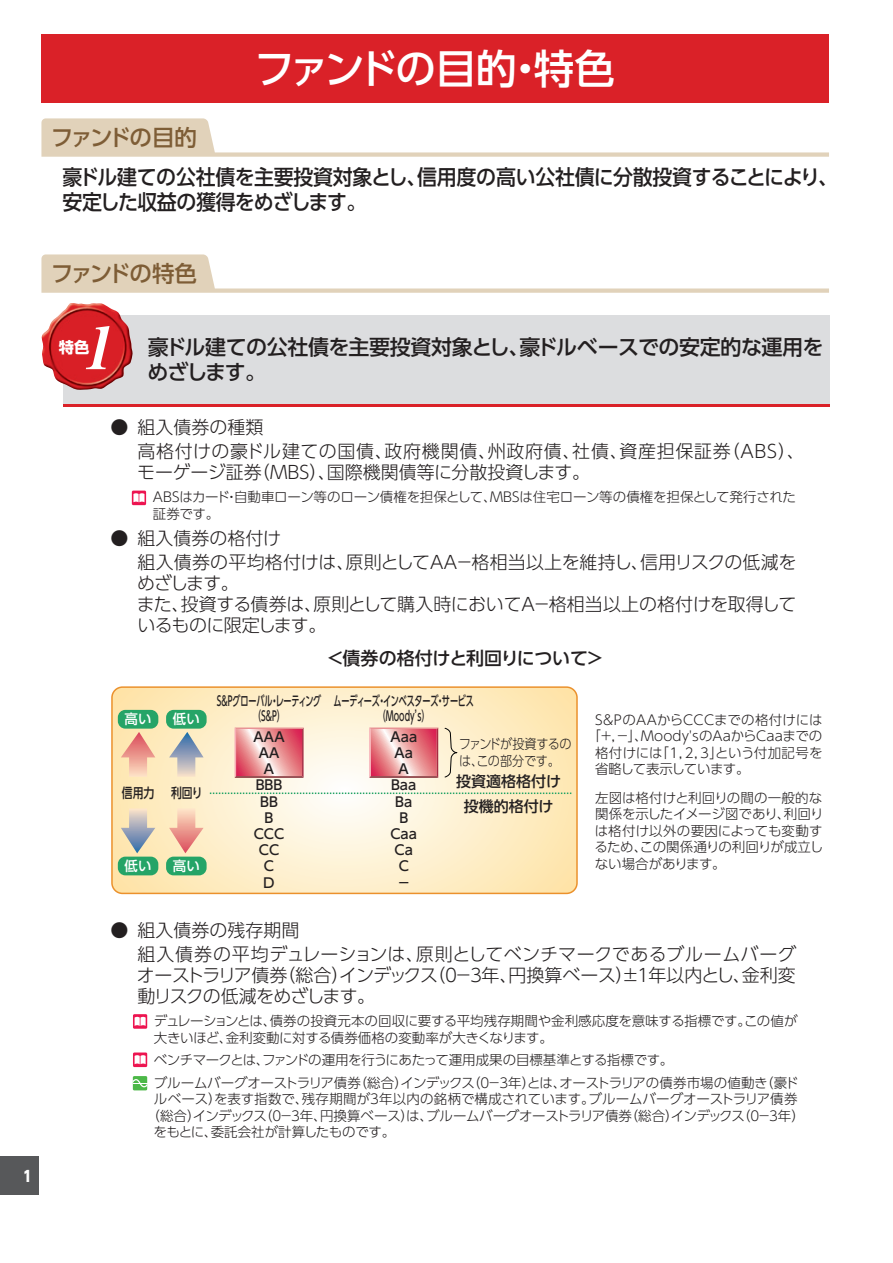
<style>
.page{position:relative;width:893px;height:1263px;background:#fff}
.page>*{position:absolute;margin:0;border:0;box-sizing:border-box;transform-origin:0 0}
.t1{font:italic 58.5px "Midashi Min Pr 5 MA31";color:#fff;scale:1.04 1}
.t2{font:500 40.5px "UD Shin Go Pro";letter-spacing:-.06em;color:#fff}
.t3{font:500 22.5px "UD Shin Go Pro";letter-spacing:-.095em;color:#7e5d36}
.t4{font:500 21px/25.5px "UD Shin Go Pro";letter-spacing:-.025em;color:#231f20;scale:.95 1}
.t5{font:500 21px/25.5px "UD Shin Go Pro";letter-spacing:-.025em;color:#231f20}
.t6{font:300 18px/24px "UD Shin Go Pro";color:#231f20}
.t7{font:300 18px/21px "UD Shin Go Pro";letter-spacing:-.05em;color:#231f20}
.t8{font:300 18px/21px "UD Shin Go Pro";letter-spacing:-.035em;color:#231f20}
.t9{font:300 18px/24px "UD Shin Go Pro";letter-spacing:.04em;color:#231f20}
.t10{font:500 18px "UD Shin Go Pro";letter-spacing:-.01em;color:#231f20}
.t11{font:700 15.3px "UD Shin Go Pro";color:#fff}
.t12{font:500 15px/24.9px "UD Shin Go Pro";color:#231f20;text-align:center}
.t13{font:800 15px "UD Shin Go Pro";color:#fff;scale:.9 1}
.t14{font:300 13.5px/16.5px "UD Shin Go Pro";letter-spacing:-.02em;color:#231f20}
.t15{font:500 13.5px/15px "UD Shin Go Pro";letter-spacing:-.015em;color:#231f20;text-align:center;scale:.6 1}
.t16{font:300 13.5px "UD Shin Go Pro";letter-spacing:.01em;color:#231f20}
.t17{font:500 13.5px/15px "UD Shin Go Pro";letter-spacing:-.03em;color:#231f20;text-align:center;scale:.6 1}
.t18{font:300 13.5px "UD Shin Go Pro";letter-spacing:.005em;color:#231f20}
.t19{font:500 13.5px/16.2px "UD Shin Go Pro";letter-spacing:-.25em;color:#231f20;text-align:center}
.t20{font:500 13.5px/16.2px "UD Shin Go Pro";letter-spacing:-.365em;color:#231f20;text-align:center}
.t21{font:300 13.5px/16.5px "UD Shin Go Pro";letter-spacing:-.045em;color:#231f20;scale:.9 1}
.t22{font:300 13.5px "UD Shin Go Pro";letter-spacing:.015em;color:#231f20}
.t23{font:300 13.5px "UD Shin Go Pro";letter-spacing:-.045em;color:#231f20}
.t24{font:500 13.5px "UD Shin Go Pro";color:#fff}
.t25{font:500 13.5px "UD Shin Go Pro";letter-spacing:-.05em;color:#231f20;scale:.8 1}
</style>
<div class="page">
<div style="left:0;top:1157px;width:38px;height:38px;background:#57585a"></div>
<div style="left:41px;top:35px;width:788px;height:68px;background:#da2128"></div>
<svg style="left:41px;top:118px;width:788px;height:39px"></svg>
<svg style="left:41px;top:254px;width:788px;height:39px"></svg>
<div style="left:63px;top:315px;width:766px;height:92px;background:#dcdddf"></div>
<hr style="left:63px;top:404px;width:766px;height:3px;background:#da2128">
<img style="left:41px;top:303px;width:92px;height:87px">
<svg style="left:132px;top:491px;width:14px;height:14px"></svg>
<svg style="left:133px;top:493px;width:11px;height:9px"></svg>
<svg style="left:114px;top:689px;width:461px;height:202px;background:#fdefcc"></svg>
<div style="left:111px;top:686px;width:467px;height:208px;border:2px solid #eb912c;border-radius:11px"></div>
<svg style="left:235px;top:727px;width:69px;height:51px;background:#e69298"></svg>
<svg style="left:369px;top:727px;width:69px;height:51px;background:#e79399"></svg>
<svg style="left:121px;top:732px;width:34px;height:45px;background:#f5c1a3"></svg>
<svg style="left:169px;top:732px;width:35px;height:45px;background:#ccc9bf"></svg>
<svg style="left:169px;top:808px;width:35px;height:45px;background:#f5c6ac"></svg>
<svg style="left:121px;top:808px;width:34px;height:45px;background:#cdc7b8"></svg>
<div style="left:118px;top:710px;width:40px;height:19px;background:#25a467;border-radius:8px"></div>
<div style="left:166px;top:710px;width:41px;height:19px;background:#25a467;border-radius:8px"></div>
<div style="left:118px;top:857px;width:40px;height:18px;background:#25a467;border-radius:8px"></div>
<div style="left:166px;top:857px;width:41px;height:18px;background:#25a467;border-radius:8px"></div>
<svg style="left:210px;top:792px;width:363px;height:2px"></svg>
<svg style="left:444px;top:727px;width:14px;height:51px"></svg>
<svg style="left:133px;top:1014px;width:14px;height:15px"></svg>
<svg style="left:135px;top:1017px;width:11px;height:9px"></svg>
<svg style="left:133px;top:1052px;width:14px;height:15px"></svg>
<svg style="left:135px;top:1055px;width:11px;height:9px"></svg>
<div style="left:133px;top:1076px;width:14px;height:14px;background:#4cb848"></div>
<svg style="left:133px;top:1079px;width:14px;height:8px"></svg>
<p class="t13" style="left:23px;top:1163px;width:11px">1</p>
<h2 class="t2" style="left:254px;top:36px;width:362px">ファンドの目的・特色</h2>
<h3 class="t3" style="left:51px;top:119px;width:147px">ファンドの目的</h3>
<h3 class="t4" style="left:62px;top:164px;width:818px">豪ドル建ての公社債を主要投資対象とし、信用度の高い公社債に分散投資することにより、安定した収益の獲得をめざします。</h3>
<h3 class="t3" style="left:51px;top:255px;width:148px">ファンドの特色</h3>
<h1 class="t1" style="left:80px;top:302px;width:49px">1</h1>
<h3 class="t5" style="left:148px;top:333px;width:677px">豪ドル建ての公社債を主要投資対象とし、豪ドルベースでの安定的な運用をめざします。</h3>
<h3 class="t9" style="left:137px;top:415px;width:669px;text-indent:-27px">● 組入債券の種類<br>高格付けの豪ドル建ての国債、政府機関債、州政府債、社債、資産担保証券（ＡＢＳ）、</h3>
<h3 class="t6" style="left:137px;top:460px;width:454px">モーゲージ証券（ＭＢＳ）、国際機関債等に分散投資します。</h3>
<p class="t14" style="left:151px;top:489px;width:646px">ＡＢＳはカード・自動車ローン等のローン債権を担保として、ＭＢＳは住宅ローン等の債権を担保として発行された証券です。</p>
<h3 class="t6" style="left:137px;top:526px;width:660px;text-indent:-27px">● 組入債券の格付け<br>組入債券の平均格付けは、原則としてＡＡ－格相当以上を維持し、信用リスクの低減を</h3>
<h3 class="t8" style="left:137px;top:572px;width:661px">めざします。<br>また、投資する債券は、原則として購入時においてＡ－格相当以上の格付けを取得しているものに限定します。</h3>
<h3 class="t10" style="left:326px;top:644px;width:279px">＜債券の格付けと利回りについて＞</h3>
<p class="t11" style="left:59px;top:334px;width:32px">特色</p>
<p class="t24" style="left:125px;top:708px;width:28px">高い</p>
<p class="t24" style="left:173px;top:708px;width:28px">低い</p>
<p class="t25" style="left:122px;top:782px;width:102px">信用力 利回り</p>
<p class="t24" style="left:125px;top:855px;width:28px">低い</p>
<p class="t24" style="left:173px;top:855px;width:28px">高い</p>
<p class="t17" style="left:215px;top:693px;width:178px">Ｓ＆Ｐグローバル・レーティング（Ｓ＆Ｐ）</p>
<p class="t15" style="left:334px;top:693px;width:235px">ムーディーズ・インベスターズ・サービス（Moody’s）</p>
<p class="t19" style="left:252px;top:728px;width:36px">ＡＡＡ<br>ＡＡ<br>Ａ<br>ＢＢＢ<br>ＢＢ<br>Ｂ<br>ＣＣＣ<br>ＣＣ<br>Ｃ<br>Ｄ</p>
<p class="t20" style="left:389px;top:728px;width:33px">Ａａａ<br>Ａａ<br>Ａ<br>Ｂａａ<br>Ｂａ<br>Ｂ<br>Ｃａａ<br>Ｃａ<br>Ｃ<br>－</p>
<p class="t21" style="left:459px;top:735px;width:127px">ファンドが投資するのは、この部分です。</p>
<p class="t12" style="left:456px;top:768px;width:106px">投資適格格付け投機的格付け</p>
<p class="t22" style="left:595px;top:708px;width:229px">S＆PのAAからCCCまでの格付けには</p>
<p class="t16" style="left:588px;top:725px;width:236px">「＋，－」、Moody'sのAaからCaaまでの</p>
<p class="t18" style="left:595px;top:741px;width:229px">格付けには「1，2，3」という付加記号を</p>
<p class="t23" style="left:595px;top:758px;width:156px">省略して表示しています。</p>
<p class="t14" style="left:594px;top:789px;width:231px;text-align:justify">左図は格付けと利回りの間の一般的な関係を示したイメージ図であり、利回りは格付け以外の要因によっても変動するため、この関係通りの利回りが成立しない場合があります。</p>
<h3 class="t6" style="left:137px;top:917px;width:660px;text-indent:-27px">● 組入債券の残存期間<br>組入債券の平均デュレーションは、原則としてベンチマークであるブルームバーグ</h3>
<h3 class="t7" style="left:137px;top:964px;width:660px">オーストラリア債券（総合）インデックス（０－３年、円換算ベース）±１年以内とし、金利変動リスクの低減をめざします。</h3>
<p class="t14" style="left:154px;top:1012px;width:645px">デュレーションとは、債券の投資元本の回収に要する平均残存期間や金利感応度を意味する指標です。この値が大きいほど、金利変動に対する債券価格の変動率が大きくなります。</p>
<p class="t14" style="left:154px;top:1048px;width:646px;line-height:23px">ベンチマークとは、ファンドの運用を行うにあたって運用成果の目標基準とする指標です。<br>ブルームバーグオーストラリア債券（総合）インデックス（０－３年）とは、オーストラリアの債券市場の値動き（豪ド</p>
<p class="t14" style="left:154px;top:1090px;width:645px">ルベース）を表す指数で、残存期間が３年以内の銘柄で構成されています。ブルームバーグオーストラリア債券</p>
<p class="t14" style="left:147px;top:1107px;width:660px">（総合）インデックス（０－３年、円換算ベース）は、ブルームバーグオーストラリア債券（総合）インデックス（０－３年）</p>
<p class="t14" style="left:154px;top:1123px;width:243px">をもとに、委託会社が計算したものです。</p>
</div>
